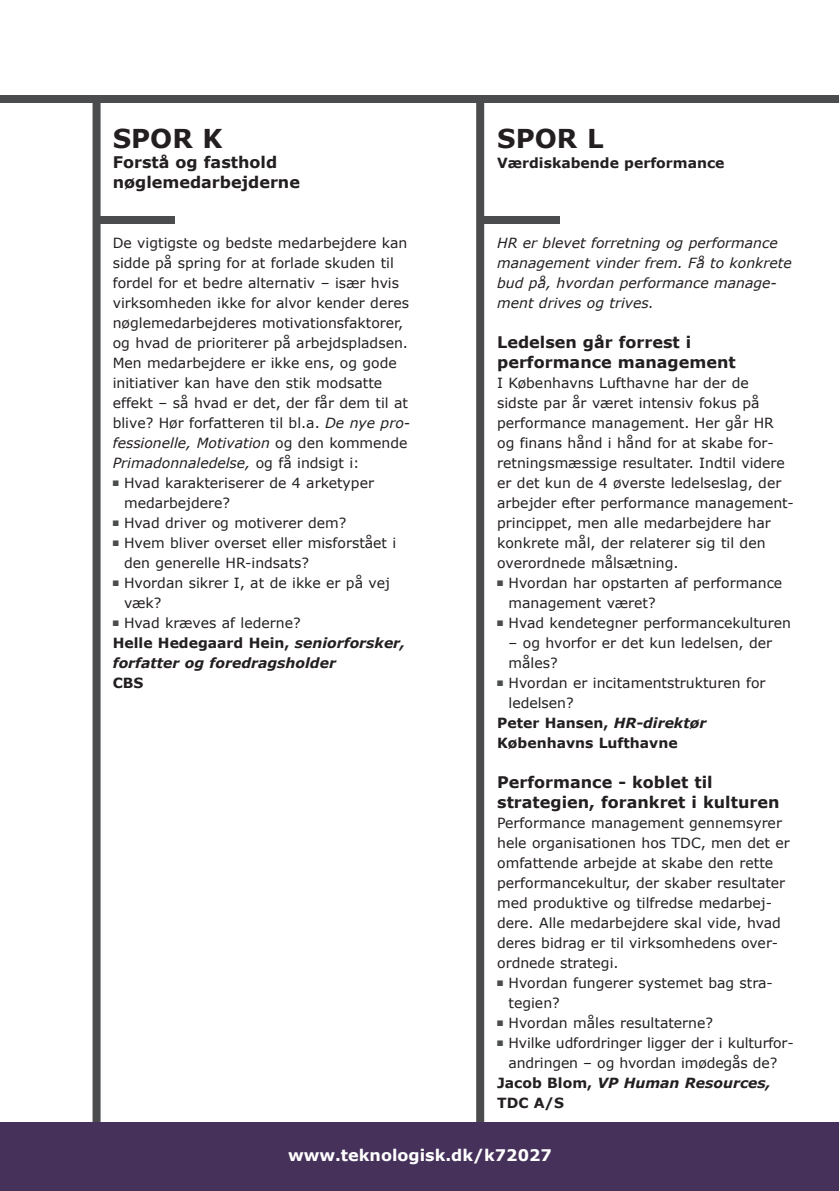
<style>
.page{position:relative;width:840px;height:1191px;background:#fff}
.page>*{position:absolute;margin:0;border:0;box-sizing:border-box;transform-origin:0 0}
.t1{font:700 26px "Verdana";color:#231f20}
.t2{font:700 16px/20px "Verdana";color:#231f20}
.t3{font:700 16px "Verdana";color:#fff}
.t4{font:14px/20px "Verdana";color:#231f20}
.t5{font:italic 14px/20px "Verdana";color:#231f20}
.t6{font:italic 700 14px/20px "Verdana";color:#231f20}
.t7{font:700 14px "Verdana";color:#231f20}
.s1{font-style:italic}
.s2{color:#4b4c4d}
.s3{font-weight:400;font-style:normal}
.s4{font-style:normal}
</style>
<div class="page">
<div style="left:476px;top:102px;width:8px;height:1021px;background:#4b4c4d"></div>
<div style="left:92px;top:102px;width:8px;height:1021px;background:#4b4c4d"></div>
<div style="left:95px;top:216px;width:80px;height:7px;background:#4b4c4d"></div>
<div style="left:480px;top:216px;width:79px;height:7px;background:#4b4c4d"></div>
<div style="left:0;top:1123px;width:838px;height:68px;background:#46315a"></div>
<div style="left:0;top:95px;width:838px;height:7px;background:#4b4c4d"></div>
<h1 class="t1" style="left:113px;top:122px;width:111px">SPoR k</h1>
<p class="t2" style="left:113px;top:152px;width:189px">forstå og fasthold nøglemedarbejderne</p>
<p class="t4" style="left:113px;top:232px;width:299px">de vigtigste og bedste medarbejdere kan sidde på spring for at forlade skuden til fordel for et bedre alternativ – især hvis virksomheden ikke for alvor kender deres nøglemedarbejderes motivationsfaktorer, og hvad de prioriterer på arbejdspladsen. men medarbejdere er ikke ens, og gode initiativer kan have den stik modsatte effekt – så hvad er det, der får dem til at blive? hør forfatteren til bl.a. <span class="s1">De nye pro&shy;fessionelle, Motivation</span> og den kommende <span class="s1">Primadonnaledelse,</span> og få indsigt i:</p>
<p class="t4" style="left:124px;top:472px;width:251px;text-indent:-11px"><span class="s2">■</span> hvad karakteriserer de 4 arketyper medarbejdere?</p>
<p class="t4" style="left:113px;top:512px;width:235px"><span class="s2">■</span> hvad driver og motiverer dem?</p>
<p class="t4" style="left:124px;top:532px;width:274px;text-indent:-11px"><span class="s2">■</span> hvem bliver overset eller misforstået i den generelle hR-indsats?</p>
<p class="t4" style="left:124px;top:572px;width:267px;text-indent:-11px"><span class="s2">■</span> hvordan sikrer I, at de ikke er på vej væk?</p>
<p class="t6" style="left:113px;top:612px;width:294px"><span class="s2">■</span> <span class="s3">hvad kræves af lederne?<br></span><span class="s4">Helle Hedegaard Hein,</span> seniorforsker, forfatter og foredragsholder</p>
<p class="t7" style="left:113px;top:674px;width:32px">cBS</p>
<h1 class="t1" style="left:497px;top:122px;width:108px">SPoR l</h1>
<p class="t7" style="left:497px;top:154px;width:229px">værdiskabende performance</p>
<p class="t5" style="left:497px;top:232px;width:296px">HR er blevet forretning og performance management vinder frem. Få to konkrete bud på, hvordan performance manage&shy;ment drives og trives.</p>
<p class="t2" style="left:497px;top:332px;width:240px">ledelsen går forrest i performance management</p>
<p class="t4" style="left:497px;top:372px;width:298px">I Københavns lufthavne har der de<br>sidste par år været intensiv fokus på performance management. her går hR og finans hånd i hånd for at skabe for&shy;retningsmæssige resultater. Indtil videre er det kun de 4 øverste ledelseslag, der arbejder efter performance management&shy;princippet, men alle medarbejdere har konkrete mål, der relaterer sig til den overordnede målsætning.</p>
<p class="t4" style="left:508px;top:572px;width:275px;text-indent:-11px"><span class="s2">■</span> hvordan har opstarten af performance management været?</p>
<p class="t4" style="left:497px;top:612px;width:295px"><span class="s2">■</span> hvad kendetegner performancekulturen</p>
<p class="t4" style="left:508px;top:632px;width:265px">– og hvorfor er det kun ledelsen, der måles?</p>
<p class="t4" style="left:497px;top:672px;width:270px"><span class="s2">■</span> hvordan er incitamentstrukturen for</p>
<p class="t4" style="left:508px;top:692px;width:67px">ledelsen?</p>
<p class="t7" style="left:497px;top:714px;width:210px">Peter Hansen, <span class="s1">HR-direktør</span></p>
<p class="t7" style="left:497px;top:734px;width:182px">københavns lufthavne</p>
<p class="t2" style="left:497px;top:772px;width:283px">Performance - koblet til strategien, forankret i kulturen</p>
<p class="t4" style="left:497px;top:812px;width:294px">Performance management gennemsyrer hele organisationen hos Tdc, men det er omfattende arbejde at skabe den rette performancekultur, der skaber resultater med produktive og tilfredse medarbej&shy;dere. Alle medarbejdere skal vide, hvad deres bidrag er til virksomhedens over&shy;ordnede strategi.</p>
<p class="t4" style="left:508px;top:972px;width:266px;text-indent:-11px"><span class="s2">■</span> hvordan fungerer systemet bag stra&shy;tegien?</p>
<p class="t4" style="left:497px;top:1012px;width:217px"><span class="s2">■</span> hvordan måles resultaterne?</p>
<p class="t4" style="left:497px;top:1032px;width:298px"><span class="s2">■</span> hvilke udfordringer ligger der i kulturfor-</p>
<p class="t4" style="left:508px;top:1052px;width:270px">andringen – og hvordan imødegås de?</p>
<p class="t6" style="left:497px;top:1072px;width:275px"><span class="s4">Jacob Blom,</span> VP Human Resources,</p>
<p class="t7" style="left:497px;top:1094px;width:69px">TDc A/S</p>
<p class="t3" style="left:288px;top:1145px;width:265px">www.teknologisk.dk/k72027</p>
</div>
